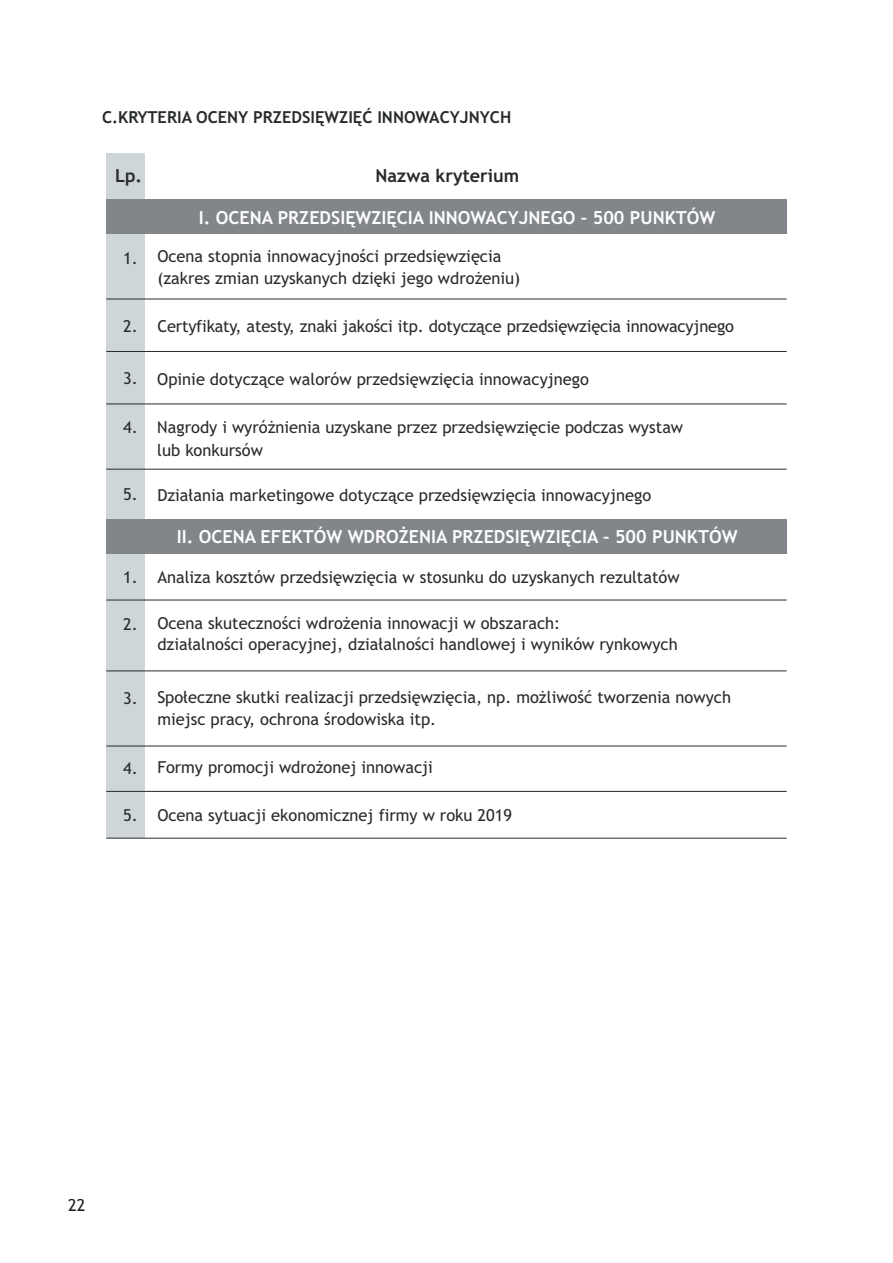
<style>
.page{position:relative;width:893px;height:1263px;background:#fff}
.page>*{position:absolute;margin:0;border:0;box-sizing:border-box;transform-origin:0 0}
.t1{font:700 18px "Trebuchet MS";color:#fdfdfd}
.t2{font:700 18px "Trebuchet MS";color:#282b2c}
.t3{font:16.5px/22.5px "Trebuchet MS";color:#282b2c}
.t4{font:700 16.5px "Trebuchet MS";color:#282b2c}
.t5{font:16.5px "Trebuchet MS";color:#231f20}
</style>
<div class="page">
<div style="left:106px;top:153px;width:39px;height:685px;background:#cfd6d8"></div>
<div style="left:106px;top:200px;width:681px;height:34px;background:#82868a"></div>
<hr style="left:106px;top:299px;width:681px;height:1px;background:#282b2c">
<hr style="left:106px;top:351px;width:681px;height:1px;background:#282b2c">
<hr style="left:106px;top:403px;width:681px;height:1px;background:#282b2c">
<hr style="left:106px;top:469px;width:681px;height:1px;background:#282b2c">
<div style="left:106px;top:519px;width:681px;height:34px;background:#82868a"></div>
<hr style="left:106px;top:600px;width:681px;height:1px;background:#282b2c">
<hr style="left:106px;top:670px;width:681px;height:1px;background:#282b2c">
<hr style="left:106px;top:746px;width:681px;height:1px;background:#282b2c">
<hr style="left:106px;top:791px;width:681px;height:1px;background:#282b2c">
<hr style="left:106px;top:838px;width:681px;height:1px;background:#282b2c">
<p class="t4" style="left:102px;top:107px;width:411px">C. KRYTERIA OCENY PRZEDSIĘWZIĘĆ INNOWACYJNYCH</p>
<p class="t2" style="left:115px;top:164px;width:29px">Lp.</p>
<p class="t2" style="left:375px;top:164px;width:146px">Nazwa kryterium</p>
<p class="t1" style="left:199px;top:207px;width:518px">I. OCENA PRZEDSIĘWZIĘCIA INNOWACYJNEGO – 500 PUNKTÓW</p>
<p class="t3" style="left:157px;top:245px;width:364px">Ocena stopnia innowacyjności przedsięwzięcia (zakres zmian uzyskanych dzięki jego wdrożeniu)</p>
<p class="t3" style="left:157px;top:315px;width:578px">Certyfikaty, atesty, znaki jakości itp. dotyczące przedsięwzięcia innowacyjnego</p>
<p class="t3" style="left:157px;top:367px;width:433px">Opinie dotyczące walorów przedsięwzięcia innowacyjnego</p>
<p class="t3" style="left:157px;top:416px;width:527px">Nagrody i wyróżnienia uzyskane przez przedsięwzięcie podczas wystaw lub konkursów</p>
<p class="t3" style="left:123px;top:246px;width:16px">1.</p>
<p class="t3" style="left:123px;top:315px;width:16px">2.</p>
<p class="t3" style="left:123px;top:367px;width:16px">3.</p>
<p class="t3" style="left:123px;top:416px;width:16px">4.</p>
<p class="t3" style="left:123px;top:483px;width:529px">5. Działania marketingowe dotyczące przedsięwzięcia innowacyjnego</p>
<p class="t3" style="left:123px;top:565px;width:16px">1.</p>
<p class="t3" style="left:123px;top:613px;width:16px">2.</p>
<p class="t3" style="left:123px;top:686px;width:16px">3.</p>
<p class="t3" style="left:123px;top:757px;width:16px">4.</p>
<p class="t3" style="left:123px;top:804px;width:16px">5.</p>
<p class="t1" style="left:177px;top:525px;width:562px">II. OCENA EFEKTÓW WDROŻENIA PRZEDSIĘWZIĘCIA – 500 PUNKTÓW</p>
<p class="t3" style="left:157px;top:566px;width:524px">Analiza kosztów przedsięwzięcia w stosunku do uzyskanych rezultatów</p>
<p class="t3" style="left:157px;top:613px;width:522px;line-height:20.9px">Ocena skuteczności wdrożenia innowacji w obszarach:<br>działalności operacyjnej, działalności handlowej i wyników rynkowych</p>
<p class="t3" style="left:157px;top:685px;width:575px">Społeczne skutki realizacji przedsięwzięcia, np. możliwość tworzenia nowych miejsc pracy, ochrona środowiska itp.</p>
<p class="t3" style="left:157px;top:756px;width:277px">Formy promocji wdrożonej innowacji</p>
<p class="t3" style="left:157px;top:804px;width:356px">Ocena sytuacji ekonomicznej firmy w roku 2019</p>
<p class="t5" style="left:68px;top:1196px;width:19px">22</p>
</div>
